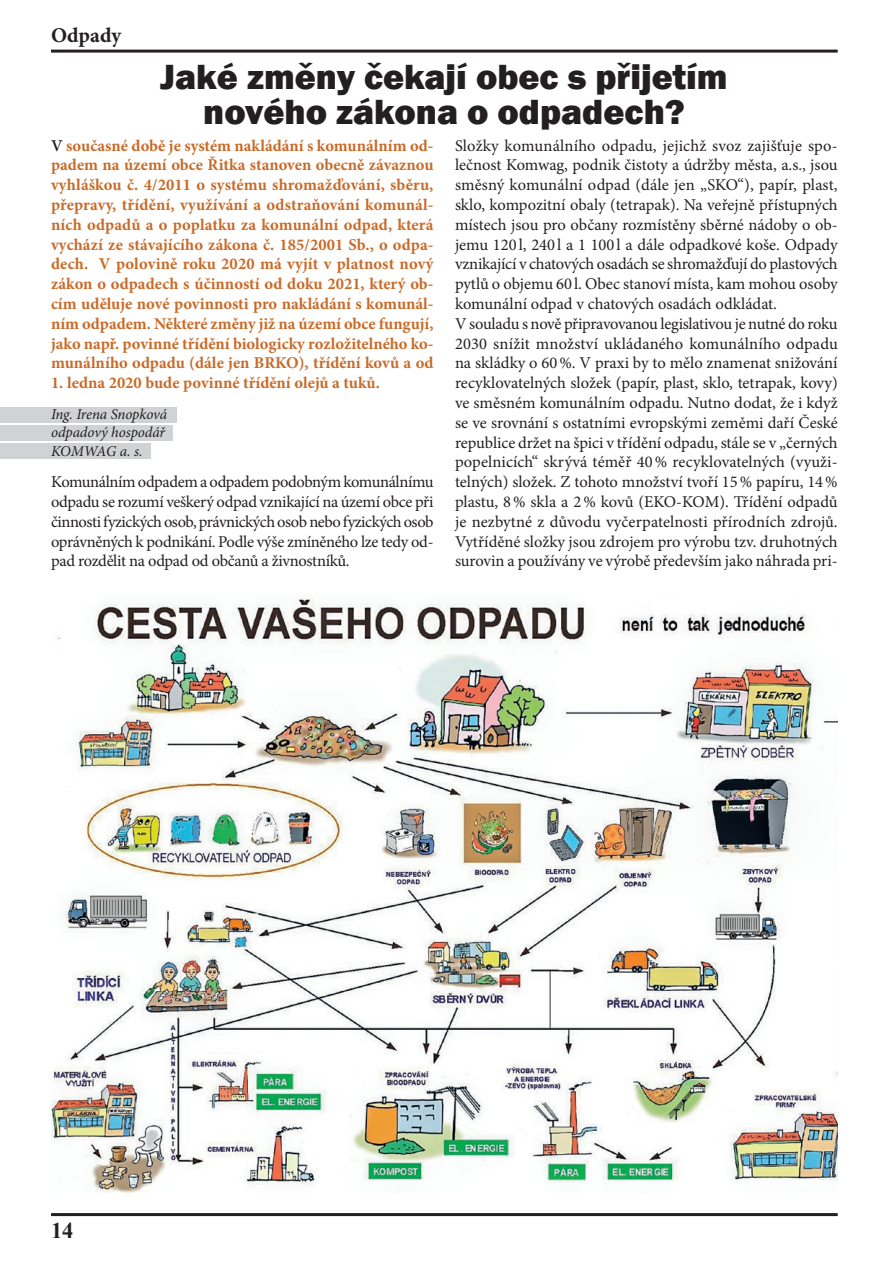
<style>
.page{position:relative;width:893px;height:1263px;background:#fff}
.page>*{position:absolute;margin:0;border:0;box-sizing:border-box;transform-origin:0 0}
.t1{font:800 36px/34.2px "Franklin Gothic";color:#231f20;text-align:center}
.t2{font:700 22.5px "Times New Roman";color:#231f20}
.t3{font:700 21px "Minion Pro";color:#231f20}
.t4{font:16.5px/19.8px "Minion Pro";letter-spacing:-.005em;color:#231f20;text-align:justify}
.t5{font:700 16.5px/19.8px "Minion Pro";color:#c96a27;text-align:justify}
.t6{font:italic 15px/18px "Minion Pro";letter-spacing:-.01em;color:#231f20}
.s1{font-weight:600;color:#231f20}
</style>
<div class="page">
<hr style="left:51px;top:1213px;width:787px;height:3px;background:#231f20">
<hr style="left:51px;top:50px;width:787px;height:3px;background:#231f20">
<img style="left:51px;top:598px;width:787px;height:594px">
<div style="left:0;top:408px;width:176px;height:15px;background:#d1d2d4"></div>
<div style="left:0;top:426px;width:172px;height:15px;background:#d1d2d4"></div>
<div style="left:0;top:444px;width:151px;height:15px;background:#d1d2d4"></div>
<p class="t3" style="left:51px;top:20px;width:72px">Odpady</p>
<h1 class="t1" style="left:160px;top:60px;width:569px">Jaké změny čekají obec s přijetím nového zákona o odpadech?</h1>
<p class="t5" style="left:51px;top:135px;width:384px"><span class="s1">V</span> současné době je systém nakládání s komunálním od&shy;padem na území obce Řitka stanoven obecně závaznou vyhláškou č. 4/2011 o systému shromažďování, sběru, přepravy, třídění, využívání a odstraňování komunál&shy;ních odpadů a o poplatku za komunální odpad, která vychází ze stávajícího zákona č. 185/2001 Sb., o odpa&shy;dech. V polovině roku 2020 má vyjít v platnost nový zákon o odpadech s účinností od doku 2021, který ob&shy;cím uděluje nové povinnosti pro nakládání s komunál&shy;ním odpadem. Některé změny již na území obce fungují, jako např. povinné třídění biologicky rozložitelného ko&shy;munálního odpadu (dále jen BRKO), třídění kovů a od</p>
<p class="t5" style="left:51px;top:373px;width:330px">1. ledna 2020 bude povinné třídění olejů a tuků.</p>
<p class="t4" style="left:455px;top:136px;width:384px;text-align:left">Složky komunálního odpadu, jejichž svoz zajišťuje spo&shy;lečnost Komwag, podnik čistoty a údržby města, a.s., jsou směsný komunální odpad (dále jen „SKO“), papír, plast, sklo, kompozitní obaly (tetrapak). Na veřejně přístupných místech jsou pro občany rozmístěny sběrné nádoby o ob&shy;jemu 120 l, 240 l a 1 100 l a dále odpadkové koše. Odpady vznikající v chatových osadách se shromažďují do plastových pytlů o objemu 60 l. Obec stanoví místa, kam mohou osoby komunální odpad v chatových osadách odkládat.<br>V souladu s nově připravovanou legislativou je nutné do roku 2030 snížit množství ukládaného komunálního odpadu na skládky o 60%. V praxi by to mělo znamenat snižování recyklovatelných složek (papír, plast, sklo, tetrapak, kovy) ve směsném komunálním odpadu. Nutno dodat, že i když se ve srovnání s ostatními evropskými zeměmi daří České republice držet na špici v třídění odpadu, stále se v „černých popelnicích“ skrývá téměř 40% recyklovatelných (využi&shy;telných) složek. Z tohoto množství tvoří 15% papíru, 14% plastu, 8% skla a 2% kovů (EKO-KOM). Třídění odpadů je nezbytné z důvodu vyčerpatelnosti přírodních zdrojů.<br>Vytříděné složky jsou zdrojem pro výrobu tzv. druhotných surovin a používány ve výrobě především jako náhrada pri-</p>
<p class="t6" style="left:51px;top:405px;width:118px">Ing. Irena Snopková odpadový hospodář</p>
<p class="t6" style="left:51px;top:442px;width:93px">KOMWAG a. s.</p>
<p class="t4" style="left:51px;top:472px;width:384px">Komunálním odpadem a odpadem podobným komunálnímu odpadu se rozumí veškerý odpad vznikající na území obce při činnosti fyzických osob, právnických osob nebo fyzických osob oprávněných k podnikání. Podle výše zmíněného lze tedy od&shy;pad rozdělit na odpad od občanů a živnostníků.</p>
<h2 class="t2" style="left:51px;top:1214px;width:24px">14</h2>
</div>
